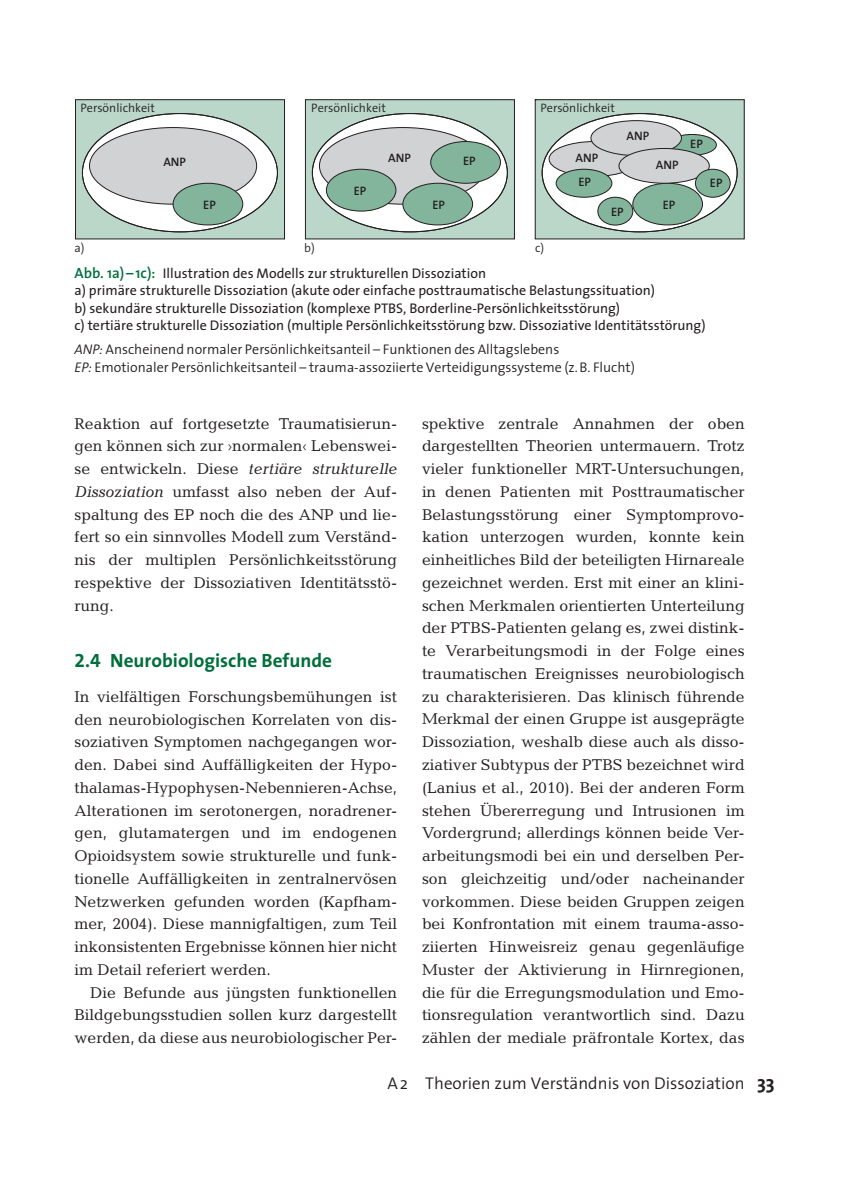
<style>
.page{position:relative;width:844px;height:1191px;background:#fff}
.page>*{position:absolute;margin:0;border:0;box-sizing:border-box;transform-origin:0 0}
.t1{font:700 19.25px "The Sans";color:#006f3c}
.t2{font:300 17.15px "The Sans";color:#231f20}
.t3{font:15.75px/22.8px "Candida";color:#231f20;text-align:justify}
.t4{font:14px/17.5px "The Sans";color:#231f20}
.t5{font:300 14px/18.4px "The Sans";color:#231f20}
.t6{font:300 12.25px "The Sans";color:#231f20}
.t7{font:600 12.25px "The Sans";color:#231f20}
.s1{font-weight:600;font-size:14.88px;color:#006f3c}
.s2{font-style:italic}
.s3{font-family:"The Sans Bold Expert";font-weight:400}
.s4{font-weight:700;font-size:19.25px}
</style>
<div class="page">
<div style="left:75px;top:100px;width:209px;height:139px;background:#bbd7c9"></div>
<div style="left:75px;top:99px;width:210px;height:140px;border:1px solid #231f20"></div>
<div style="left:82px;top:114px;width:195px;height:118px;background:#fff;border-radius:50%"></div>
<div style="left:89px;top:128px;width:167px;height:76px;background:#d1d2d4;border-radius:50%"></div>
<div style="left:173px;top:183px;width:70px;height:42px;background:#83b59c;border-radius:50%"></div>
<div style="left:172px;top:183px;width:71px;height:42px;border:1px solid #231f20;border-radius:50%"></div>
<div style="left:305px;top:100px;width:209px;height:139px;background:#bbd7c9"></div>
<div style="left:305px;top:99px;width:209px;height:140px;border:1px solid #231f20"></div>
<svg style="left:312px;top:114px;width:195px;height:118px;fill:#fff"></svg>
<div style="left:319px;top:128px;width:167px;height:76px;background:#d1d2d4;border-radius:50%"></div>
<div style="left:403px;top:183px;width:69px;height:42px;background:#83b59c;border-radius:50%"></div>
<div style="left:402px;top:183px;width:71px;height:42px;border:1px solid #231f20;border-radius:50%"></div>
<div style="left:430px;top:142px;width:70px;height:41px;background:#83b59c;border-radius:50%"></div>
<div style="left:430px;top:141px;width:70px;height:43px;border:1px solid #231f20;border-radius:50%"></div>
<div style="left:326px;top:169px;width:70px;height:42px;background:#83b59c;border-radius:50%"></div>
<div style="left:326px;top:169px;width:70px;height:42px;border:1px solid #231f20;border-radius:50%"></div>
<div style="left:535px;top:100px;width:209px;height:139px;background:#bbd7c9"></div>
<div style="left:534px;top:99px;width:210px;height:140px;border:1px solid #231f20"></div>
<svg style="left:542px;top:114px;width:195px;height:118px;fill:#fff"></svg>
<div style="left:549px;top:142px;width:90px;height:34px;background:#d1d2d4;border-radius:50%"></div>
<div style="left:632px;top:183px;width:70px;height:42px;background:#83b59c;border-radius:50%"></div>
<div style="left:632px;top:183px;width:70px;height:42px;border:1px solid #231f20;border-radius:50%"></div>
<div style="left:667px;top:134px;width:49px;height:21px;background:#83b59c;border-radius:50%"></div>
<div style="left:667px;top:134px;width:49px;height:22px;border:1px solid #231f20;border-radius:50%"></div>
<div style="left:556px;top:169px;width:55px;height:28px;background:#83b59c;border-radius:50%"></div>
<div style="left:555px;top:169px;width:57px;height:29px;border:1px solid #231f20;border-radius:50%"></div>
<div style="left:590px;top:121px;width:91px;height:34px;background:#d1d2d4;border-radius:50%"></div>
<div style="left:590px;top:120px;width:91px;height:36px;border:1px solid #231f20;border-radius:50%"></div>
<div style="left:618px;top:148px;width:91px;height:35px;background:#d1d2d4;border-radius:50%"></div>
<div style="left:618px;top:148px;width:91px;height:36px;border:1px solid #231f20;border-radius:50%"></div>
<div style="left:597px;top:197px;width:35px;height:28px;background:#83b59c;border-radius:50%"></div>
<div style="left:597px;top:197px;width:36px;height:28px;border:1px solid #231f20;border-radius:50%"></div>
<div style="left:695px;top:169px;width:35px;height:28px;background:#83b59c;border-radius:50%"></div>
<div style="left:694px;top:169px;width:36px;height:29px;border:1px solid #231f20;border-radius:50%"></div>
<p class="t6" style="left:80px;top:102px;width:76px">Persönlichkeit</p>
<p class="t6" style="left:311px;top:102px;width:76px">Persönlichkeit</p>
<p class="t6" style="left:540px;top:102px;width:76px">Persönlichkeit</p>
<p class="t7" style="left:163px;top:157px;width:24px">ANP</p>
<p class="t7" style="left:388px;top:154px;width:24px">ANP</p>
<p class="t7" style="left:575px;top:153px;width:24px">ANP</p>
<p class="t7" style="left:463px;top:156px;width:14px">EP</p>
<p class="t7" style="left:353px;top:186px;width:14px">EP</p>
<p class="t7" style="left:578px;top:177px;width:14px">EP</p>
<p class="t7" style="left:626px;top:131px;width:24px">ANP</p>
<p class="t7" style="left:655px;top:160px;width:24px">ANP</p>
<p class="t7" style="left:203px;top:200px;width:14px">EP</p>
<p class="t7" style="left:432px;top:200px;width:14px">EP</p>
<p class="t6" style="left:74px;top:242px;width:12px">a)</p>
<p class="t6" style="left:304px;top:242px;width:12px">b)</p>
<p class="t6" style="left:535px;top:242px;width:11px">c)</p>
<p class="t7" style="left:611px;top:207px;width:14px">EP</p>
<p class="t7" style="left:662px;top:200px;width:14px">EP</p>
<p class="t7" style="left:690px;top:139px;width:14px">EP</p>
<p class="t7" style="left:709px;top:178px;width:14px">EP</p>
<p class="t4" style="left:74px;top:266px;width:632px"><span class="s1">Abb. 1a) – 1c):</span> Illustration des Modells zur strukturellen Dissoziation<br>a) primäre strukturelle Dissoziation (akute oder einfache posttraumatische Belastungssituation)<br>b) sekundäre strukturelle Dissoziation (komplexe PTBS, Borderline-Persönlichkeitsstörung)<br>c) tertiäre strukturelle Dissoziation (multiple Persönlichkeitsstörung bzw. Dissoziative Identitätsstörung)</p>
<p class="t5" style="left:74px;top:341px;width:562px"><span class="s2">ANP:</span> Anscheinend normaler Persönlichkeitsanteil – Funktionen des Alltagslebens<br><span class="s2">EP:</span> Emotionaler Persönlichkeitsanteil – trauma-assoziierte Verteidigungssysteme (z. B. Flucht)</p>
<p class="t3" style="left:74px;top:413px;width:324px">Reaktion auf fortgesetzte Traumatisierun&shy;gen können sich zur ›normalen‹ Lebenswei&shy;se entwickeln. Diese <span class="s2">tertiäre strukturelle Dissoziation</span> umfasst also neben der Auf&shy;spaltung des EP noch die des ANP und lie&shy;fert so ein sinnvolles Modell zum Verständ&shy;nis der multiplen Persönlichkeitsstörung respektive der Dissoziativen Identitätsstö&shy;rung.</p>
<p class="t1" style="left:74px;top:651px;width:259px"><span class="s3">2</span>.<span class="s3">4</span> Neurobiologische Befunde</p>
<p class="t3" style="left:74px;top:686px;width:324px">In vielfältigen Forschungsbemühungen ist den neurobiologischen Korrelaten von dis&shy;soziativen Symptomen nachgegangen wor&shy;den. Dabei sind Auffälligkeiten der Hypo&shy;tha lamas-Hypophysen-Nebennieren-Achse, Alterationen im serotonergen, nor adre ner&shy;gen, glutamatergen und im endo genen Opioidsystem sowie strukturelle und funk&shy;tionelle Auffälligkeiten in zentralnervösen Netzwerken gefunden worden (Kapfham&shy;mer, 2004). Diese mannigfaltigen, zum Teil inkonsistenten Ergebnisse können hier nicht im Detail referiert werden.</p>
<p class="t3" style="left:74px;top:982px;width:324px;text-indent:16px">Die Befunde aus jüngsten funktionellen Bildgebungsstudien sollen kurz dargestellt werden, da diese aus neurobiologischer Per-</p>
<p class="t3" style="left:422px;top:413px;width:324px">spektive zentrale Annahmen der oben dargestellten Theorien untermauern. Trotz vieler funktioneller MRT -Untersuchungen, in denen Patienten mit Posttraumatischer Belastungsstörung einer Symptomprovo&shy;kation unterzogen wurden, konnte kein einheitliches Bild der beteiligten Hirnareale gezeichnet werden. Erst mit einer an klini&shy;schen Merkmalen orientierten Unterteilung der PTBS-Patienten gelang es, zwei distink&shy;te Verarbeitungsmodi in der Folge eines traumatischen Ereignisses neurobiologisch zu charakterisieren. Das klinisch führende Merkmal der einen Gruppe ist ausgeprägte Dissoziation, weshalb diese auch als disso&shy;ziativer Subtypus der PTBS bezeichnet wird (Lanius et al., 2010). Bei der anderen Form stehen Übererregung und Intrusionen im Vordergrund; allerdings können beide Ver&shy;arbeitungsmodi bei ein und derselben Per&shy;son gleichzeitig und/oder nacheinander vorkommen. Diese beiden Gruppen zeigen bei Konfrontation mit einem trauma-asso&shy;ziierten Hinweisreiz genau gegenläufige Muster der Aktivierung in Hirnregionen, die für die Erregungsmodulation und Emo&shy;tionsregulation verantwortlich sind. Dazu zählen der mediale präfrontale Kortex , das</p>
<p class="t2" style="left:387px;top:1075px;width:388px">A 2 Theorien zum Verständnis von Dissoziation <span class="s4">33</span></p>
</div>
